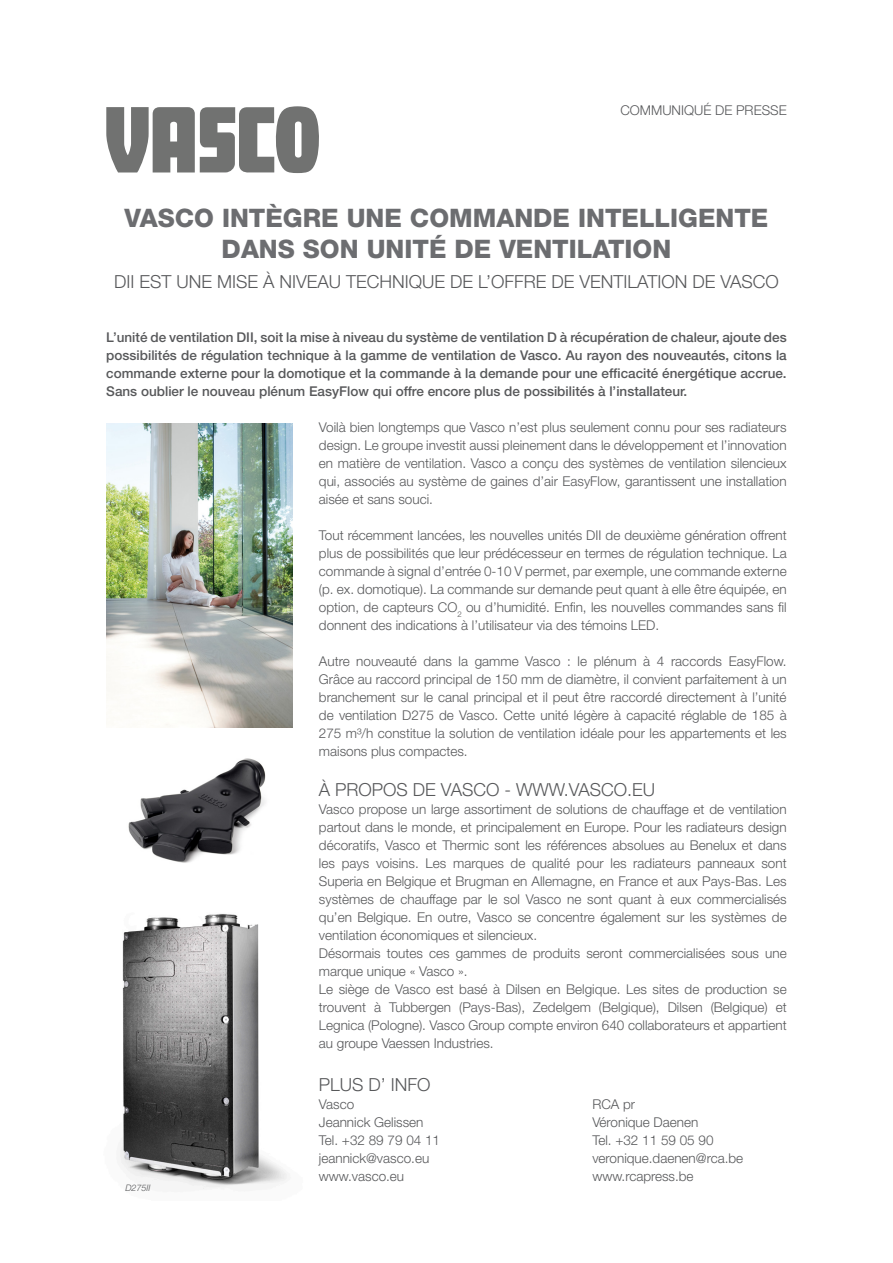
<style>
.page{position:relative;width:893px;height:1263px;background:#fff}
.page>*{position:absolute;margin:0;border:0;box-sizing:border-box;transform-origin:0 0}
.t1{font:800 25.5px/30.6px "Helvetica Neue LT Std";color:#6c6d70;text-align:center}
.t2{font:300 18px "Helvetica Neue LT Std";color:#57585a}
.t3{font:300 13.5px/18px "Helvetica Neue LT Std";color:#57585a;text-align:justify}
.t4{font:500 13.5px/18px "Helvetica Neue LT Std";color:#57585a;text-align:justify}
.t5{font:italic 300 9px "Helvetica Neue LT Std";color:#57585a}
</style>
<div class="page">
<svg style="left:106px;top:106px;width:213px;height:67px"></svg>
<img style="left:106px;top:423px;width:187px;height:304px">
<img style="left:120px;top:914px;width:167px;height:275px">
<img style="left:128px;top:758px;width:138px;height:105px">
<p class="t3" style="left:620px;top:101px;width:168px">COMMUNIQUÉ DE PRESSE</p>
<p class="t1" style="left:125px;top:202px;width:645px">VASCO INTÈGRE UNE COMMANDE INTELLIGENTE<br>DANS SON UNITÉ DE VENTILATION</p>
<p class="t2" style="left:114px;top:271px;width:666px">DII EST UNE MISE À NIVEAU TECHNIQUE DE L’OFFRE DE VENTILATION DE VASCO</p>
<p class="t4" style="left:106px;top:328px;width:682px">L’unité de ventilation DII, soit la mise à niveau du système de ventilation D à récupération de chaleur, ajoute des possibilités de régulation technique à la gamme de ventilation de Vasco. Au rayon des nouveautés, citons la commande externe pour la domotique et la commande à la demande pour une efficacité énergétique accrue.<br>Sans oublier le nouveau plénum EasyFlow qui offre encore plus de possibilités à l’installateur.</p>
<p class="t3" style="left:319px;top:418px;width:469px">Voilà bien longtemps que Vasco n’est plus seulement connu pour ses radiateurs design. Le groupe investit aussi pleinement dans le développement et l’innovation en matière de ventilation. Vasco a conçu des systèmes de ventilation silencieux qui, associés au système de gaines d’air EasyFlow, garantissent une installation aisée et sans souci.</p>
<p class="t3" style="left:319px;top:526px;width:469px">Tout récemment lancées, les nouvelles unités DII de deuxième génération offrent plus de possibilités que leur prédécesseur en termes de régulation technique. La commande à signal d’entrée 0-10 V permet, par exemple, une commande externe (p. ex. domotique). La commande sur demande peut quant à elle être équipée, en option, de capteurs CO<sub>2</sub> ou d’humidité. Enfin, les nouvelles commandes sans fil donnent des indications à l’utilisateur via des témoins LED.</p>
<p class="t3" style="left:319px;top:652px;width:469px">Autre nouveauté dans la gamme Vasco : le plénum à 4 raccords EasyFlow.<br>Grâce au raccord principal de 150 mm de diamètre, il convient parfaitement à un branchement sur le canal principal et il peut être raccordé directement à l’unité de ventilation D275 de Vasco. Cette unité légère à capacité réglable de 185 à 275 m³/h constitue la solution de ventilation idéale pour les appartements et les maisons plus compactes.</p>
<p class="t2" style="left:319px;top:778px;width:338px">À PROPOS DE VASCO - WWW.VASCO.EU</p>
<p class="t3" style="left:319px;top:800px;width:469px">Vasco propose un large assortiment de solutions de chauffage et de ventilation partout dans le monde, et principalement en Europe. Pour les radiateurs design décoratifs, Vasco et Thermic sont les références absolues au Benelux et dans les pays voisins. Les marques de qualité pour les radiateurs panneaux sont Superia en Belgique et Brugman en Allemagne, en France et aux Pays-Bas. Les systèmes de chauffage par le sol Vasco ne sont quant à eux commercialisés qu’en Belgique. En outre, Vasco se concentre également sur les systèmes de ventilation économiques et silencieux.</p>
<p class="t3" style="left:319px;top:944px;width:469px">Désormais toutes ces gammes de produits seront commercialisées sous une marque unique « Vasco ».</p>
<p class="t3" style="left:319px;top:980px;width:469px">Le siège de Vasco est basé à Dilsen en Belgique. Les sites de production se trouvent à Tubbergen (Pays-Bas), Zedelgem (Belgique), Dilsen (Belgique) et Legnica (Pologne). Vasco Group compte environ 640 collaborateurs et appartient au groupe Vaessen Industries.</p>
<p class="t2" style="left:319px;top:1073px;width:113px">PLUS D’ INFO</p>
<p class="t3" style="left:319px;top:1095px;width:37px">Vasco</p>
<p class="t3" style="left:592px;top:1095px;width:44px">RCA pr</p>
<p class="t3" style="left:319px;top:1113px;width:106px">Jeannick Gelissen</p>
<p class="t3" style="left:592px;top:1113px;width:108px">Véronique Daenen</p>
<p class="t3" style="left:319px;top:1131px;width:123px">Tel. +32 89 79 04 11</p>
<p class="t3" style="left:592px;top:1131px;width:123px">Tel. +32 11 59 05 90</p>
<p class="t3" style="left:319px;top:1149px;width:112px">jeannick@vasco.eu</p>
<p class="t3" style="left:592px;top:1149px;width:152px">veronique.daenen@rca.be</p>
<p class="t3" style="left:319px;top:1167px;width:87px">www.vasco.eu</p>
<p class="t3" style="left:592px;top:1167px;width:103px">www.rcapress.be</p>
<p class="t5" style="left:125px;top:1183px;width:27px">D275II</p>
</div>
